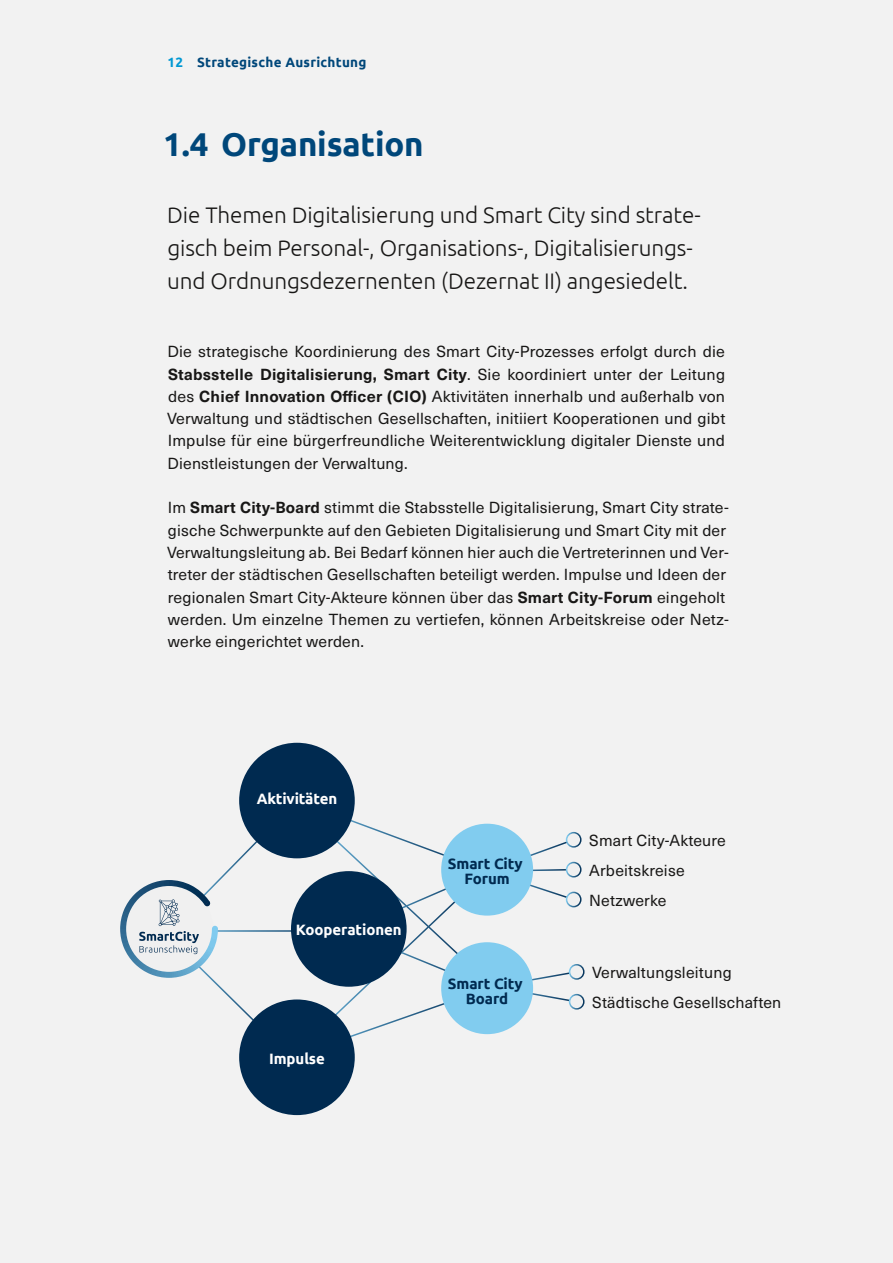
<style>
.page{position:relative;width:893px;height:1263px;background:#f2f2f2}
.page>*{position:absolute;margin:0;border:0;box-sizing:border-box;transform-origin:0 0}
.t1{font:700 33px "Ubuntu";letter-spacing:-.005em;color:#00477a}
.t2{font:300 22.5px/33px "Ubuntu";letter-spacing:-.005em;color:#181716}
.t3{font:15.75px/22.4px "Neue Haas Unica W1 G";letter-spacing:.015em;color:#181716}
.t4{font:700 15px "Ubuntu";letter-spacing:-.005em;color:#fff}
.t5{font:700 15px/15px "Ubuntu";letter-spacing:-.005em;color:#002a50;text-align:center}
.t6{font:700 13.5px "Ubuntu";letter-spacing:.02em;color:#00477a}
.s1{color:#0098d3}
.s2{font-weight:700}
</style>
<div class="page">
<div style="left:239px;top:999px;width:116px;height:116px;background:#002a50;border-radius:50%"></div>
<div style="left:239px;top:743px;width:116px;height:115px;background:#002a50;border-radius:50%"></div>
<svg style="left:120px;top:798px;width:458px;height:261px"></svg>
<div style="left:567px;top:833px;width:14px;height:14px;background:#f0f0f0;border-radius:50%"></div>
<div style="left:566px;top:832px;width:15px;height:16px;border:2px solid #fff;border-radius:50%"></div>
<div style="left:567px;top:862px;width:14px;height:15px;background:#f0f0f0;border-radius:50%"></div>
<div style="left:566px;top:862px;width:15px;height:15px;border:2px solid #fff;border-radius:50%"></div>
<div style="left:567px;top:892px;width:14px;height:15px;background:#f0f0f0;border-radius:50%"></div>
<div style="left:566px;top:892px;width:15px;height:15px;border:2px solid #fff;border-radius:50%"></div>
<div style="left:441px;top:824px;width:92px;height:91px;background:#81ccef;border-radius:50%"></div>
<div style="left:441px;top:942px;width:92px;height:92px;background:#81ccef;border-radius:50%"></div>
<div style="left:570px;top:965px;width:14px;height:14px;background:#f0f0f0;border-radius:50%"></div>
<div style="left:569px;top:964px;width:15px;height:16px;border:2px solid #fff;border-radius:50%"></div>
<div style="left:570px;top:995px;width:14px;height:14px;background:#f0f0f0;border-radius:50%"></div>
<div style="left:569px;top:994px;width:15px;height:15px;border:2px solid #fff;border-radius:50%"></div>
<p class="t6" style="left:167px;top:54px;width:201px"><span class="s1">12</span> Strategische Ausrichtung</p>
<h1 class="t1" style="left:163px;top:125px;width:262px">1.4 Organisation</h1>
<h2 class="t2" style="left:167px;top:198px;width:535px">Die Themen Digitalisierung und Smart City sind strate&shy;gisch beim Personal-, Organisations-, Digitalisierungs&shy;und Ordnungsdezernenten (Dezernat II) angesiedelt.</h2>
<p class="t3" style="left:167px;top:340px;width:560px;text-align:justify">Die strategische Koordinierung des Smart City-Prozesses erfolgt durch die <span class="s2">Stabsstelle Digitalisierung, Smart City</span>. Sie koordiniert unter der Leitung des <span class="s2">Chief Innovation Officer (CIO)</span> Aktivitäten innerhalb und außerhalb von Verwaltung und städtischen Gesellschaften, initiiert Kooperationen und gibt Impulse für eine bürgerfreundliche Weiterentwicklung digitaler Dienste und Dienstleistungen der Verwaltung.</p>
<p class="t3" style="left:167px;top:496px;width:563px">Im <span class="s2">Smart City-Board</span> stimmt die Stabsstelle Digitalisierung, Smart City strate&shy;gische Schwerpunkte auf den Gebieten Digitalisierung und Smart City mit der Verwaltungsleitung ab. Bei Bedarf können hier auch die Vertreterinnen und Ver&shy;treter der städtischen Gesellschaften beteiligt werden. Impulse und Ideen der regionalen Smart City-Akteure können über das <span class="s2">Smart City-Forum</span> eingeholt werden. Um einzelne Themen zu vertiefen, können Arbeitskreise oder Netz&shy;werke eingerichtet werden.</p>
<p class="t4" style="left:257px;top:789px;width:82px">Aktivitäten</p>
<p class="t4" style="left:296px;top:921px;width:107px">Kooperationen</p>
<p class="t4" style="left:269px;top:1049px;width:57px">Impulse</p>
<p class="t5" style="left:448px;top:855px;width:76px">Smart City<br>Forum</p>
<p class="t3" style="left:589px;top:824px;width:138px;line-height:29.8px">Smart City-Akteure<br>Arbeitskreise<br>Netzwerke</p>
<p class="t5" style="left:448px;top:976px;width:76px">Smart City<br>Board</p>
<p class="t3" style="left:592px;top:956px;width:191px;line-height:29.8px">Verwaltungsleitung<br>Städtische Gesellschaften</p>
</div>
